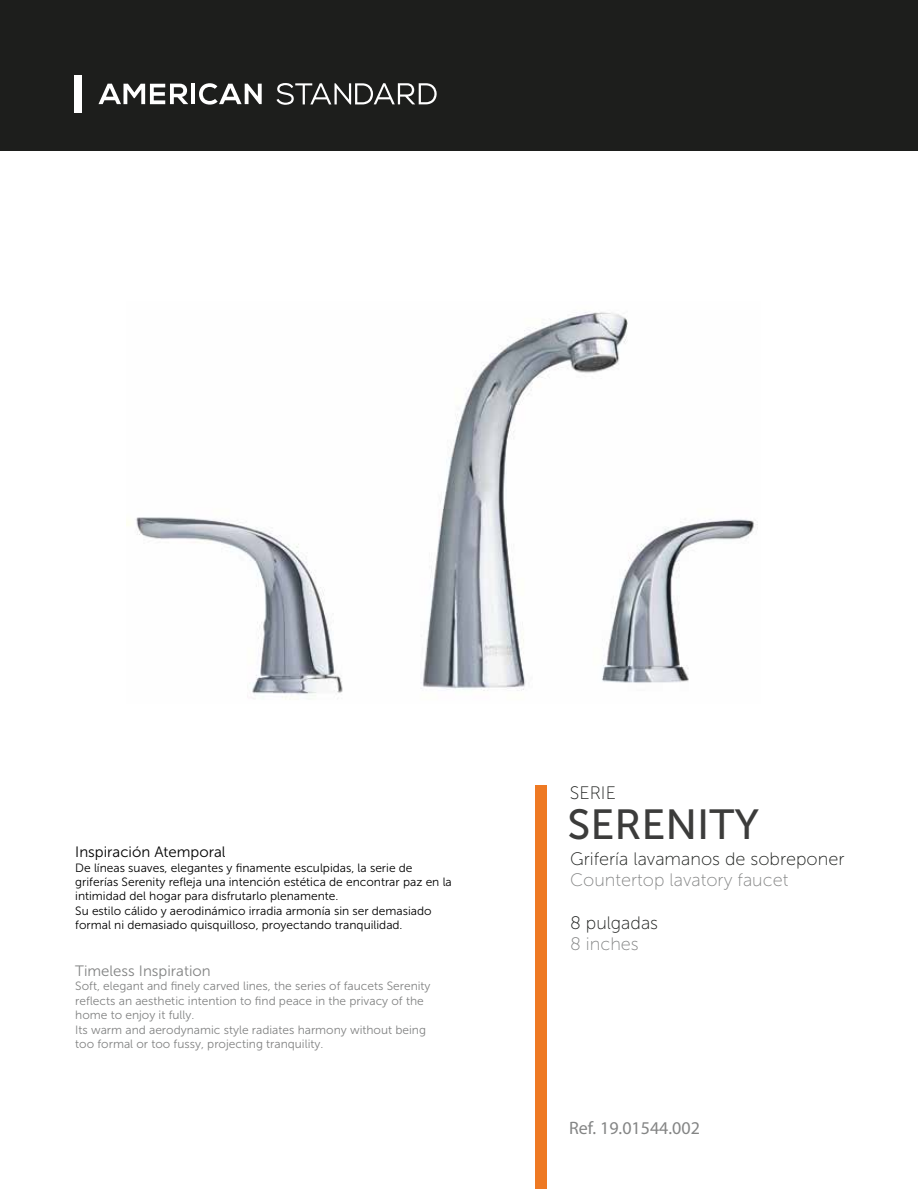
<style>
.page{position:relative;width:918px;height:1189px;background:#fff}
.page>*{position:absolute;margin:0;border:0;box-sizing:border-box;transform-origin:0 0}
.t1{font:42px "Museo Sans 500";color:#3c3c3b}
.t2{font:18px "Museo Sans 100";color:#1d1f1d}
.t3{font:18px "Museo Sans 100";color:#848585}
.t4{font:18px "Myriad Pro";color:#848585}
.t5{font:15px "Museo Sans 300";color:#000}
.t6{font:15px "Museo Sans 300";color:#828383}
.t7{font:12px/14.4px "Museo Sans 300";color:#000}
.t8{font:12px/14.4px "Museo Sans 300";color:#828383}
.t9{font:12px "Museo Sans 300";color:#848585}
</style>
<div class="page">
<div style="left:0;top:0;width:918px;height:150px;background:#1d1e1c"></div>
<svg style="left:98px;top:84px;width:90px;height:20px"></svg>
<hr style="left:191px;top:84px;width:4px;height:20px;background:#fff">
<svg style="left:199px;top:83px;width:63px;height:22px"></svg>
<svg style="left:276px;top:83px;width:161px;height:22px"></svg>
<div style="left:75px;top:75px;width:7px;height:38px;background:#fff"></div>
<div style="left:536px;top:785px;width:11px;height:403px;background:#ee7923"></div>
<img style="left:126px;top:312px;width:632px;height:387px">
<p class="t5" style="left:75px;top:843px;width:152px">Inspiración Atemporal</p>
<p class="t7" style="left:75px;top:860px;width:378px">De líneas suaves, elegantes y finamente esculpidas, la serie de griferías Serenity refleja una intención estética de encontrar paz en la intimidad del hogar para disfrutarlo plenamente.<br>Su estilo cálido y aerodinámico irradia armonía sin ser demasiado formal ni demasiado quisquilloso, proyectando tranquilidad.</p>
<p class="t6" style="left:75px;top:962px;width:137px">Timeless Inspiration</p>
<p class="t8" style="left:75px;top:979px;width:357px">Soft, elegant and finely carved lines, the series of faucets Serenity reflects an aesthetic intention to find peace in the privacy of the home to enjoy it fully.<br>Its warm and aerodynamic style radiates harmony without being too formal or too fussy, projecting tranquility.</p>
<h2 class="t2" style="left:570px;top:782px;width:48px">SERIE</h2>
<h1 class="t1" style="left:568px;top:801px;width:193px">SERENITY</h1>
<h2 class="t2" style="left:570px;top:849px;width:276px">Grifería lavamanos de sobreponer</h2>
<h2 class="t3" style="left:570px;top:870px;width:220px">Countertop lavatory faucet</h2>
<h2 class="t2" style="left:570px;top:913px;width:90px">8 pulgadas</h2>
<h2 class="t3" style="left:570px;top:934px;width:70px">8 inches</h2>
<h2 class="t4" style="left:569px;top:1117px;width:132px">Ref. 19.01544.002</h2>
<p class="t9" style="left:570px;top:1121px;width:78px">Ref. 19.01544</p>
</div>
